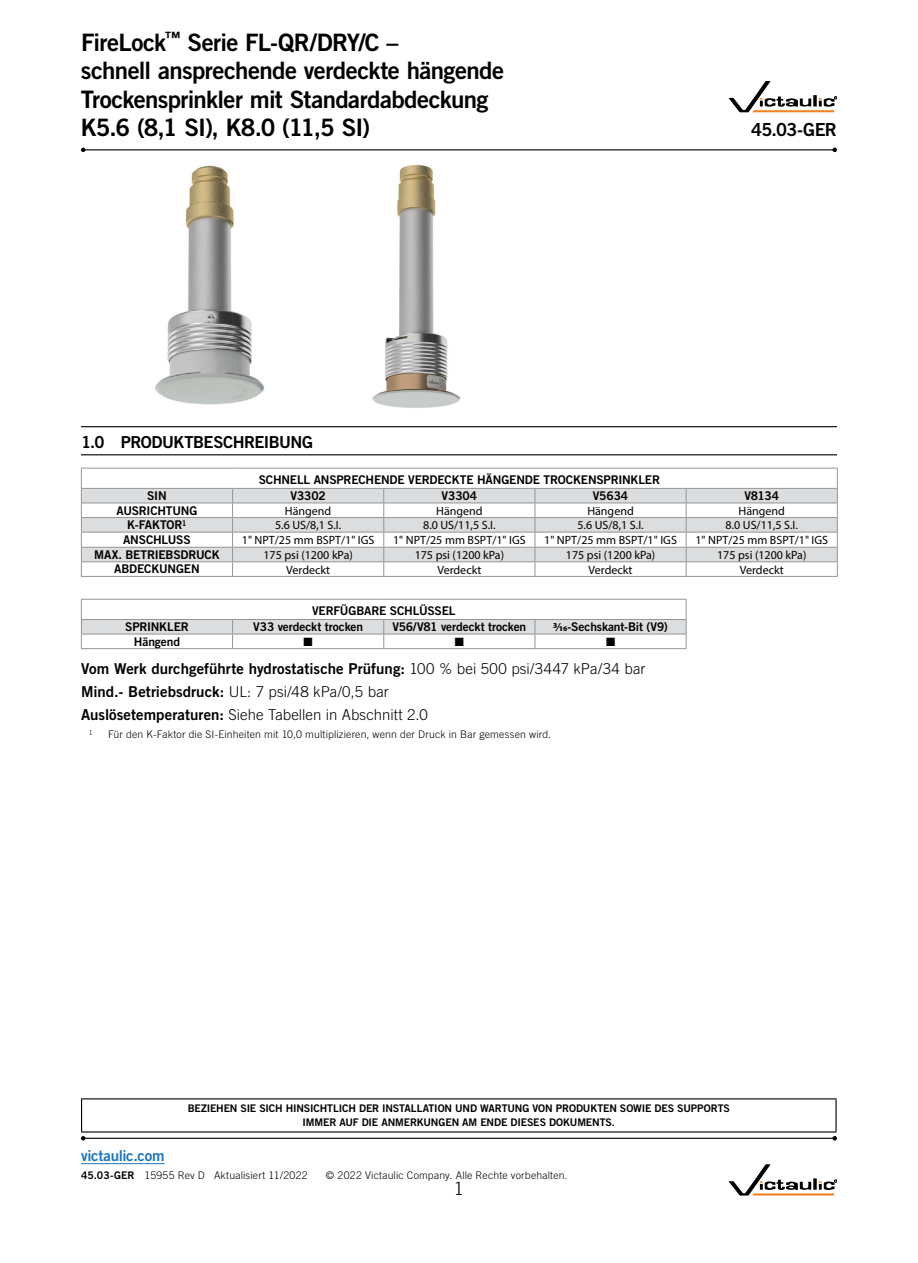
<style>
.page{position:relative;width:918px;height:1263px;background:#fff}
.page>*{position:absolute;margin:0;border:0;box-sizing:border-box;transform-origin:0 0}
.t1{font:24px/28.5px "Trade Gothic LT Std Bd 2";letter-spacing:-.025em;color:#000}
.t2{font:18px "Trade Gothic LT Std Bd 2";letter-spacing:-.035em;color:#000}
.t3{font:300 18px "Trade Gothic LT Std";color:#000}
.t4{font:16.5px "Trade Gothic LT Std Bd 2";letter-spacing:-.03em;color:#000}
.t5{font:15px/22.8px "Trade Gothic LT Std Bd 2";letter-spacing:.005em;color:#000}
.t6{font:300 15px "Trade Gothic LT Std";color:#000}
.t7{font:15px "Trade Gothic LT Std Bd 2";letter-spacing:-.02em;color:#1c75bc}
.t8{font:12px "Myriad Pro";color:#000}
.t9{font:12px "Trade Gothic LT Std Bd 2";letter-spacing:-.015em;color:#000}
.t10{font:12px "Zapf Dingbats ITC";color:#000}
.t11{font:300 10.5px "Trade Gothic LT Std";letter-spacing:.015em;color:#000}
.t12{font:10.5px/13.5px "Trade Gothic LT Std Bd 2";letter-spacing:-.01em;color:#000;text-align:center}
.t13{font:300 6.9px "Trade Gothic LT Std";color:#000}
.s1{font-family:"Myriad Pro";font-weight:700}
.s2{font-family:"Trade Gothic LT Std";font-weight:300}
.s3{font-family:"Trade Gothic LT Std Bd 2";font-weight:400}
</style>
<div class="page">
<hr style="left:81px;top:1163px;width:84px;height:1px;background:#1c75bc">
<hr style="left:81px;top:1098px;width:756px;height:1px;background:#000">
<hr style="left:81px;top:1099px;width:1px;height:32px;background:#000">
<hr style="left:836px;top:1099px;width:1px;height:32px;background:#000">
<hr style="left:81px;top:1131px;width:756px;height:1px;background:#000">
<svg style="left:729px;top:81px;width:108px;height:31px"></svg>
<hr style="left:81px;top:426px;width:756px;height:1px;background:#000">
<hr style="left:81px;top:454px;width:756px;height:1px;background:#000">
<img style="left:155px;top:165px;width:110px;height:240px">
<img style="left:372px;top:165px;width:88px;height:243px">
<svg style="left:81px;top:489px;width:756px;height:145px"></svg>
<hr style="left:81px;top:468px;width:152px;height:1px;background:#939598">
<hr style="left:233px;top:468px;width:151px;height:1px;background:#939598">
<hr style="left:384px;top:468px;width:151px;height:1px;background:#939598">
<hr style="left:535px;top:468px;width:151px;height:1px;background:#939598">
<hr style="left:686px;top:468px;width:152px;height:1px;background:#939598">
<hr style="left:81px;top:488px;width:152px;height:1px;background:#939598">
<hr style="left:233px;top:488px;width:151px;height:1px;background:#939598">
<hr style="left:384px;top:488px;width:151px;height:1px;background:#939598">
<hr style="left:535px;top:488px;width:151px;height:1px;background:#939598">
<hr style="left:686px;top:488px;width:152px;height:1px;background:#939598">
<hr style="left:81px;top:503px;width:152px;height:1px;background:#939598">
<hr style="left:233px;top:503px;width:151px;height:1px;background:#939598">
<hr style="left:384px;top:503px;width:151px;height:1px;background:#939598">
<hr style="left:535px;top:503px;width:151px;height:1px;background:#939598">
<hr style="left:686px;top:503px;width:152px;height:1px;background:#939598">
<hr style="left:81px;top:517px;width:152px;height:1px;background:#939598">
<hr style="left:233px;top:517px;width:151px;height:1px;background:#939598">
<hr style="left:384px;top:517px;width:151px;height:1px;background:#939598">
<hr style="left:535px;top:517px;width:151px;height:1px;background:#939598">
<hr style="left:686px;top:517px;width:152px;height:1px;background:#939598">
<hr style="left:81px;top:532px;width:152px;height:1px;background:#939598">
<hr style="left:233px;top:532px;width:151px;height:1px;background:#939598">
<hr style="left:384px;top:532px;width:151px;height:1px;background:#939598">
<hr style="left:535px;top:532px;width:151px;height:1px;background:#939598">
<hr style="left:686px;top:532px;width:152px;height:1px;background:#939598">
<hr style="left:81px;top:547px;width:152px;height:1px;background:#939598">
<hr style="left:233px;top:547px;width:151px;height:1px;background:#939598">
<hr style="left:384px;top:547px;width:151px;height:1px;background:#939598">
<hr style="left:535px;top:547px;width:151px;height:1px;background:#939598">
<hr style="left:686px;top:547px;width:152px;height:1px;background:#939598">
<hr style="left:81px;top:561px;width:152px;height:1px;background:#939598">
<svg style="left:81px;top:468px;width:1px;height:108px"></svg>
<hr style="left:233px;top:561px;width:151px;height:1px;background:#939598">
<hr style="left:384px;top:561px;width:151px;height:1px;background:#939598">
<hr style="left:535px;top:561px;width:151px;height:1px;background:#939598">
<hr style="left:686px;top:561px;width:152px;height:1px;background:#939598">
<svg style="left:837px;top:468px;width:1px;height:108px"></svg>
<hr style="left:81px;top:576px;width:152px;height:1px;background:#939598">
<hr style="left:233px;top:576px;width:151px;height:1px;background:#939598">
<hr style="left:384px;top:576px;width:151px;height:1px;background:#939598">
<hr style="left:535px;top:576px;width:151px;height:1px;background:#939598">
<hr style="left:686px;top:576px;width:152px;height:1px;background:#939598">
<hr style="left:81px;top:634px;width:152px;height:1px;background:#939598">
<hr style="left:233px;top:634px;width:151px;height:1px;background:#939598">
<hr style="left:384px;top:634px;width:151px;height:1px;background:#939598">
<hr style="left:535px;top:634px;width:152px;height:1px;background:#939598">
<hr style="left:81px;top:648px;width:152px;height:1px;background:#939598">
<hr style="left:233px;top:648px;width:151px;height:1px;background:#939598">
<hr style="left:384px;top:648px;width:151px;height:1px;background:#939598">
<hr style="left:535px;top:648px;width:152px;height:1px;background:#939598">
<hr style="left:81px;top:599px;width:152px;height:1px;background:#939598">
<svg style="left:81px;top:600px;width:1px;height:48px"></svg>
<hr style="left:233px;top:599px;width:151px;height:1px;background:#939598">
<hr style="left:384px;top:599px;width:151px;height:1px;background:#939598">
<hr style="left:535px;top:599px;width:152px;height:1px;background:#939598">
<hr style="left:81px;top:619px;width:152px;height:1px;background:#939598">
<hr style="left:233px;top:619px;width:151px;height:1px;background:#939598">
<hr style="left:384px;top:619px;width:151px;height:1px;background:#939598">
<hr style="left:535px;top:619px;width:152px;height:1px;background:#939598">
<svg style="left:232px;top:489px;width:1px;height:87px"></svg>
<svg style="left:383px;top:489px;width:1px;height:87px"></svg>
<svg style="left:535px;top:489px;width:1px;height:87px"></svg>
<svg style="left:686px;top:489px;width:1px;height:87px"></svg>
<svg style="left:232px;top:620px;width:1px;height:28px"></svg>
<svg style="left:383px;top:620px;width:1px;height:28px"></svg>
<svg style="left:535px;top:620px;width:1px;height:28px"></svg>
<svg style="left:686px;top:600px;width:1px;height:48px"></svg>
<hr style="left:83px;top:149px;width:752px;height:1px;background:#000">
<svg style="left:81px;top:148px;width:5px;height:4px"></svg>
<svg style="left:832px;top:148px;width:5px;height:4px"></svg>
<hr style="left:83px;top:1138px;width:752px;height:1px;background:#000">
<svg style="left:81px;top:1136px;width:5px;height:4px"></svg>
<svg style="left:832px;top:1136px;width:5px;height:4px"></svg>
<svg style="left:729px;top:1164px;width:108px;height:31px"></svg>
<h1 class="t1" style="left:81px;top:27px;width:425px">FireLock<sup>™</sup> Serie FL-QR/DRY/C –<br>schnell ansprechende verdeckte hängende Trockensprinkler mit Standardabdeckung K5.6 (8,1 SI), K8.0 (11,5 SI)</h1>
<h2 class="t2" style="left:751px;top:119px;width:87px">45.03-GER</h2>
<h3 class="t4" style="left:81px;top:431px;width:234px">1.0 PRODUKTBESCHREIBUNG</h3>
<p class="t9" style="left:259px;top:472px;width:403px">SCHNELL ANSPRECHENDE VERDECKTE HÄNGENDE TROCKENSPRINKLER</p>
<p class="t9" style="left:147px;top:488px;width:21px">SIN</p>
<p class="t9" style="left:291px;top:488px;width:37px">V3302</p>
<p class="t9" style="left:442px;top:488px;width:37px">V3304</p>
<p class="t9" style="left:593px;top:488px;width:37px">V5634</p>
<p class="t9" style="left:744px;top:488px;width:36px">V8134</p>
<p class="t9" style="left:116px;top:503px;width:83px">AUSRICHTUNG</p>
<p class="t8" style="left:285px;top:503px;width:48px">Hängend</p>
<p class="t8" style="left:436px;top:503px;width:48px">Hängend</p>
<p class="t8" style="left:587px;top:503px;width:48px">Hängend</p>
<p class="t8" style="left:739px;top:503px;width:48px">Hängend</p>
<p class="t9" style="left:127px;top:517px;width:61px">K-FAKTOR<sup>1</sup></p>
<p class="t8" style="left:275px;top:518px;width:68px">5.6 US/8,1 S.I.</p>
<p class="t8" style="left:423px;top:518px;width:74px">8.0 US/11,5 S.I.</p>
<p class="t8" style="left:577px;top:518px;width:68px">5.6 US/8,1 S.I.</p>
<p class="t8" style="left:726px;top:518px;width:74px">8.0 US/11,5 S.I.</p>
<p class="t9" style="left:123px;top:532px;width:69px">ANSCHLUSS</p>
<p class="t8" style="left:242px;top:533px;width:134px">1" NPT/25 mm BSPT/1" IGS</p>
<p class="t8" style="left:393px;top:533px;width:134px">1" NPT/25 mm BSPT/1" IGS</p>
<p class="t8" style="left:544px;top:533px;width:134px">1" NPT/25 mm BSPT/1" IGS</p>
<p class="t8" style="left:695px;top:533px;width:134px">1" NPT/25 mm BSPT/1" IGS</p>
<p class="t9" style="left:94px;top:547px;width:127px">MAX. BETRIEBSDRUCK</p>
<p class="t8" style="left:263px;top:548px;width:91px">175 psi (1200 kPa)</p>
<p class="t8" style="left:415px;top:548px;width:91px">175 psi (1200 kPa)</p>
<p class="t8" style="left:566px;top:548px;width:91px">175 psi (1200 kPa)</p>
<p class="t8" style="left:717px;top:548px;width:91px">175 psi (1200 kPa)</p>
<p class="t9" style="left:114px;top:562px;width:87px">ABDECKUNGEN</p>
<p class="t8" style="left:286px;top:562px;width:45px">Verdeckt</p>
<p class="t8" style="left:437px;top:562px;width:45px">Verdeckt</p>
<p class="t8" style="left:589px;top:562px;width:45px">Verdeckt</p>
<p class="t8" style="left:740px;top:562px;width:45px">Verdeckt</p>
<p class="t9" style="left:312px;top:603px;width:145px">VERFÜGBARE SCHLÜSSEL</p>
<p class="t9" style="left:125px;top:619px;width:65px">SPRINKLER</p>
<p class="t9" style="left:253px;top:619px;width:111px">V33 verdeckt trocken</p>
<p class="t9" style="left:392px;top:619px;width:135px">V56/V81 verdeckt trocken</p>
<p class="t9" style="left:553px;top:619px;width:116px"><span class="s1">3/16</span>-Sechskant-Bit (V9)</p>
<p class="t9" style="left:134px;top:634px;width:48px">Hängend</p>
<p class="t10" style="left:304px;top:636px;width:11px">■</p>
<p class="t10" style="left:455px;top:636px;width:11px">■</p>
<p class="t10" style="left:606px;top:636px;width:11px">■</p>
<p class="t5" style="left:81px;top:657px;width:566px">Vom Werk durchgeführte hydrostatische Prüfung: <span class="s2">100 % bei 500 psi/3447 kPa/34 bar<br></span>Mind.- Betriebsdruck: <span class="s2">UL: 7 psi/48 kPa/0,5 bar</span></p>
<p class="t6" style="left:81px;top:705px;width:348px"><span class="s3">Auslösetemperaturen:</span> Siehe Tabellen in Abschnitt 2.0</p>
<p class="t13" style="left:89px;top:728px;width:5px">1</p>
<p class="t11" style="left:108px;top:728px;width:445px">Für den K-Faktor die SI-Einheiten mit 10,0 multiplizieren, wenn der Druck in Bar gemessen wird.</p>
<p class="t12" style="left:188px;top:1102px;width:544px">BEZIEHEN SIE SICH HINSICHTLICH DER INSTALLATION UND WARTUNG VON PRODUKTEN SOWIE DES SUPPORTS<br>IMMER AUF DIE ANMERKUNGEN AM ENDE DIESES DOKUMENTS.</p>
<p class="t7" style="left:81px;top:1146px;width:85px">victaulic.com</p>
<p class="t11" style="left:81px;top:1169px;width:228px"><span class="s3">45.03-GER</span> 15955 Rev D Aktualisiert 11/2022</p>
<p class="t11" style="left:326px;top:1169px;width:243px">© 2022 Victaulic Company. Alle Rechte vorbehalten.</p>
<h2 class="t3" style="left:454px;top:1178px;width:12px">1</h2>
</div>
